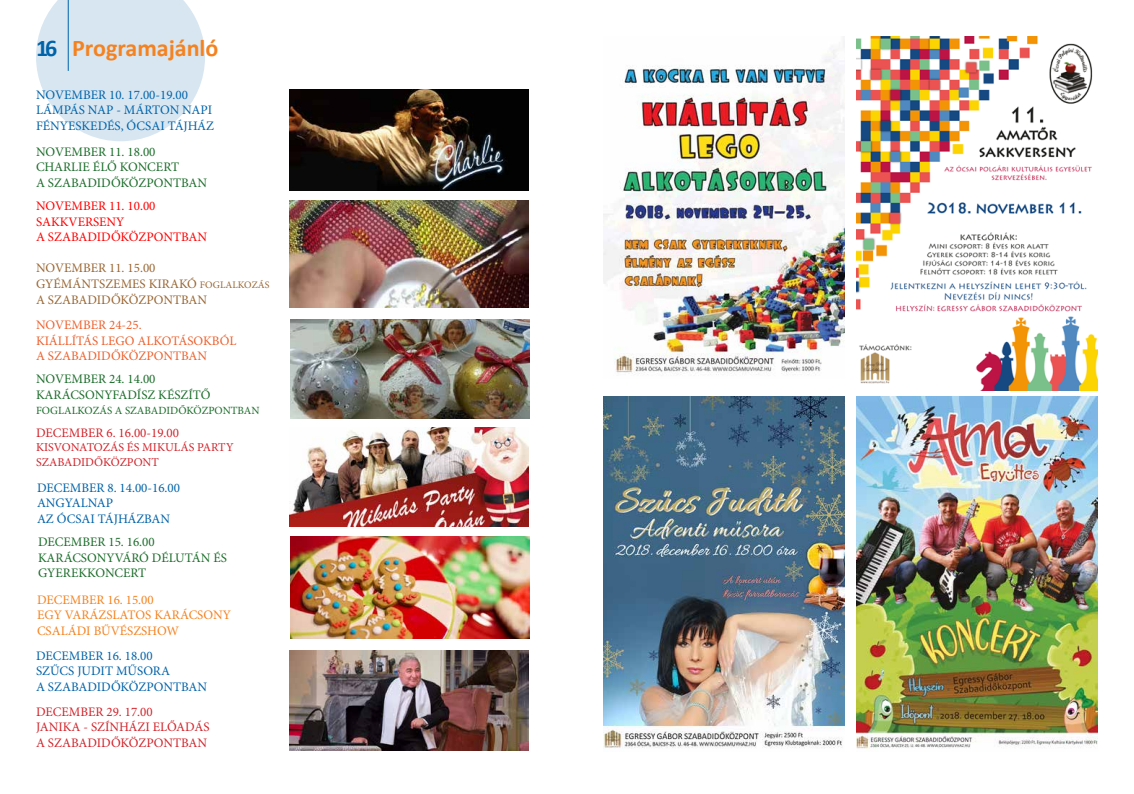
<style>
.page{position:relative;width:1134px;height:794px;background:#fff}
.page>*{position:absolute;margin:0;border:0;box-sizing:border-box;transform-origin:0 0}
.t1{font:700 24px "Calibri";color:#f58220}
.t2{font:13px/15.6px "Minion Pro";color:#0063a9}
.t3{font:13px/15.6px "Minion Pro";color:#1b6d2a}
.t4{font:13px/15.6px "Minion Pro";color:#d2232a}
.t5{font:13px/15.6px "Minion Pro";color:#963}
.t6{font:13px/15.6px "Minion Pro";color:#ed612e}
.t7{font:13px/15.6px "Minion Pro";color:#f5821f}
.t8{font:13px/15.6px "Minion Pro";color:#f00}
.t9{font:12px/14.4px "Minion Pro";color:#d2232a}
.t10{font:11px "Minion Pro";color:#1b6d2a}
.s1{color:#0063a9}
.s2{font-size:10px}
</style>
<div class="page">
<svg style="left:36px;top:0;width:169px;height:141px"></svg>
<img style="left:603px;top:41px;width:241px;height:334px">
<img style="left:603px;top:397px;width:241px;height:352px">
<img style="left:856px;top:397px;width:242px;height:353px">
<img style="left:856px;top:36px;width:242px;height:354px">
<img style="left:289px;top:89px;width:240px;height:102px">
<img style="left:289px;top:201px;width:240px;height:107px">
<img style="left:290px;top:320px;width:240px;height:98px">
<img style="left:289px;top:427px;width:240px;height:100px">
<img style="left:290px;top:536px;width:240px;height:103px">
<img style="left:289px;top:650px;width:240px;height:100px">
<h1 class="t1" style="left:36px;top:31px;width:184px"><span class="s1">16</span> Programajánló</h1>
<p class="t2" style="left:36px;top:87px;width:180px">NOVEMBER 10. 17.00-19.00<br>LÁMPÁS NAP - MÁRTON NAPI<br>FÉNYESKEDÉS, ÓCSAI TÁJHÁZ</p>
<p class="t3" style="left:36px;top:144px;width:173px">NOVEMBER 11. 18.00<br>CHARLIE ÉLŐ KONCERT<br>A SZABADIDŐKÖZPONTBAN</p>
<p class="t8" style="left:36px;top:198px;width:173px">NOVEMBER 11. 10.00<br>SAKKVERSENY<br>A SZABADIDŐKÖZPONTBAN</p>
<p class="t5" style="left:36px;top:260px;width:235px">NOVEMBER 11. 15.00<br>GYÉMÁNTSZEMES KIRAKÓ <span class="s2">FOGLALKOZÁS<br></span>A SZABADIDŐKÖZPONTBAN</p>
<p class="t6" style="left:36px;top:317px;width:202px">NOVEMBER 24-25.<br>KIÁLLÍTÁS LEGO ALKOTÁSOKBÓL<br>A SZABADIDŐKÖZPONTBAN</p>
<p class="t3" style="left:36px;top:371px;width:176px">NOVEMBER 24. 14.00<br>KARÁCSONYFADÍSZ KÉSZÍTŐ</p>
<p class="t10" style="left:36px;top:403px;width:225px">FOGLALKOZÁS A SZABADIDŐKÖZPONTBAN</p>
<p class="t4" style="left:36px;top:425px;width:145px">DECEMBER 6. 16.00-19.00</p>
<p class="t9" style="left:36px;top:440px;width:199px">KISVONATOZÁS ÉS MIKULÁS PARTY<br>SZABADIDŐKÖZPONT</p>
<p class="t2" style="left:37px;top:479px;width:145px">DECEMBER 8. 14.00-16.00<br>ANGYALNAP<br>AZ ÓCSAI TÁJHÁZBAN</p>
<p class="t3" style="left:38px;top:534px;width:191px">DECEMBER 15. 16.00<br>KARÁCSONYVÁRÓ DÉLUTÁN ÉS<br>GYEREKKONCERT</p>
<p class="t7" style="left:37px;top:591px;width:195px">DECEMBER 16. 15.00<br>EGY VARÁZSLATOS KARÁCSONY<br>CSALÁDI BŰVÉSZSHOW</p>
<p class="t2" style="left:36px;top:647px;width:173px">DECEMBER 16. 18.00<br>SZŰCS JUDIT MŰSORA<br>A SZABADIDŐKÖZPONTBAN</p>
<p class="t4" style="left:36px;top:703px;width:175px">DECEMBER 29. 17.00<br>JANIKA - SZÍNHÁZI ELŐADÁS<br>A SZABADIDŐKÖZPONTBAN</p>
</div>
